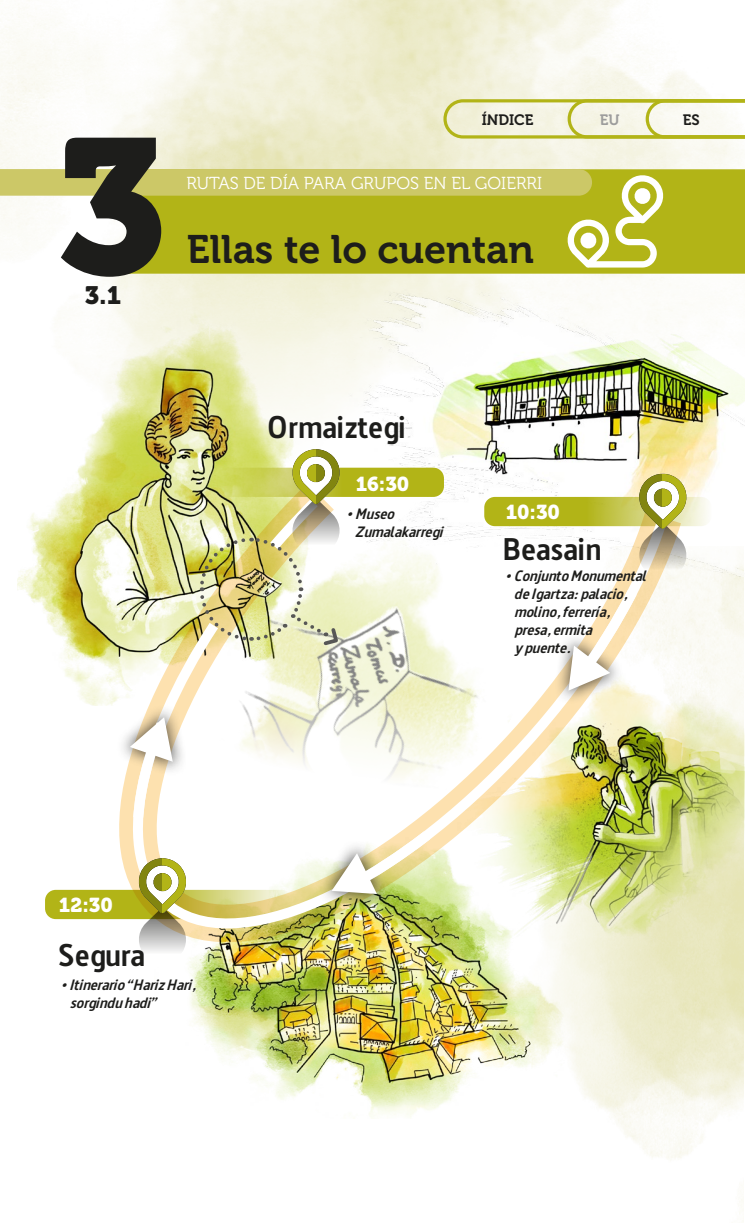
<style>
.page{position:relative;width:745px;height:1223px;background:#fff}
.page>*{position:absolute;margin:0;border:0;box-sizing:border-box;transform-origin:0 0}
.t1{font:191.25px "Museo 900";color:#1d1d1b}
.t2{font:39.5px "Museo 700";color:#1d1d1b}
.t3{font:italic 700 31.25px "Dsignes";color:#1d1d1b}
.t4{font:25px "Museo 900";color:#1d1d1b}
.t5{font:20px "Museo 900";color:#fff}
.t6{font:17.25px "Museo 300";color:#fff}
.t7{font:italic 700 15px/18px "Dsignes";color:#1d1d1b}
.t8{font:15px "Museo 700";color:#1d1d1b}
.t9{font:15px "Museo 700";color:#9d9d9c}
</style>
<div class="page">
<img style="left:0;top:0;width:744px;height:298px">
<img style="left:194px;top:1014px;width:399px;height:103px">
<img style="left:344px;top:274px;width:400px;height:302px">
<img style="left:17px;top:298px;width:336px;height:407px">
<img style="left:709px;top:666px;width:35px;height:296px">
<div style="left:125px;top:169px;width:619px;height:105px;background:#b2b417"></div>
<svg style="left:0;top:169px;width:664px;height:99px"></svg>
<div style="left:45px;top:889px;width:247px;height:30px;background:#b2b417;border-radius:11px"></div>
<img style="left:100px;top:443px;width:609px;height:571px">
<svg style="left:443px;top:99px;width:301px;height:39px"></svg>
<img style="left:114px;top:507px;width:560px;height:468px">
<div style="left:553px;top:631px;width:70px;height:74px;background:#1d1d1b;opacity:.75"></div>
<div style="left:317px;top:839px;width:74px;height:69px;background:#1d1d1b;opacity:.75"></div>
<svg style="left:331px;top:821px;width:110px;height:79px"></svg>
<div style="left:116px;top:703px;width:71px;height:73px;background:#1d1d1b;opacity:.75"></div>
<svg style="left:128px;top:711px;width:46px;height:117px"></svg>
<svg style="left:562px;top:471px;width:126px;height:224px"></svg>
<svg style="left:636px;top:474px;width:26px;height:54px"></svg>
<svg style="left:662px;top:474px;width:26px;height:54px"></svg>
<svg style="left:136px;top:856px;width:52px;height:109px"></svg>
<svg style="left:136px;top:858px;width:26px;height:55px"></svg>
<svg style="left:162px;top:858px;width:26px;height:55px"></svg>
<img style="left:198px;top:447px;width:143px;height:201px">
<h1 class="t1" style="left:56px;top:99px;width:112px">3</h1>
<h3 class="t4" style="left:85px;top:281px;width:38px">3.1</h3>
<p class="t8" style="left:481px;top:111px;width:53px">ÍNDICE</p>
<p class="t9" style="left:599px;top:111px;width:21px">EU</p>
<p class="t8" style="left:682px;top:111px;width:18px">ES</p>
<p class="t6" style="left:186px;top:174px;width:357px">RUTAS DE DÍA PARA GRUPOS EN EL GOIERRI</p>
<h2 class="t2" style="left:187px;top:227px;width:348px">Ellas te lo cuentan</h2>
<h3 class="t3" style="left:270px;top:409px;width:149px">Ormaiztegi</h3>
<h3 class="t5" style="left:355px;top:472px;width:55px">16:30</h3>
<p class="t7" style="left:356px;top:504px;width:89px;text-indent:-9px">• Museo<br>Zumalakarregi</p>
<h3 class="t5" style="left:505px;top:500px;width:56px">10:30</h3>
<h3 class="t3" style="left:505px;top:531px;width:109px">Beasain</h3>
<p class="t7" style="left:515px;top:567px;width:133px;text-indent:-9px">• Conjunto Monumental de Igartza: palacio, molino, ferrería, presa, ermita<br>y puente.</p>
<h3 class="t5" style="left:59px;top:893px;width:55px">12:30</h3>
<h3 class="t3" style="left:61px;top:936px;width:97px">Segura</h3>
<p class="t7" style="left:71px;top:975px;width:127px;text-indent:-9px">• Itinerario “Hariz Hari, sorgindu hadi”</p>
</div>
